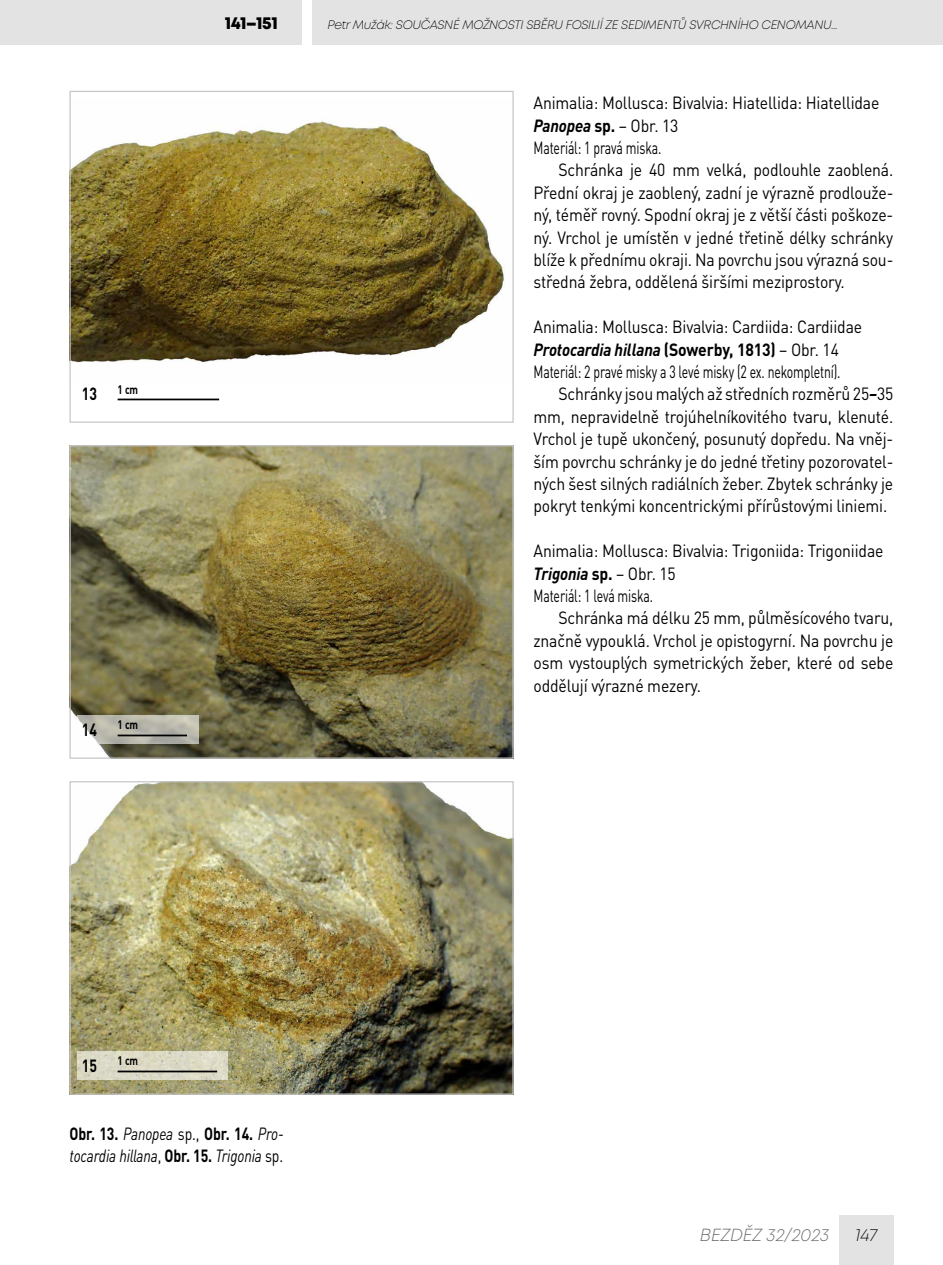
<style>
.page{position:relative;width:943px;height:1265px;background:#fff}
.page>*{position:absolute;margin:0;border:0;box-sizing:border-box;transform-origin:0 0}
.t1{font:17.5px/22.4px "DIN Pro";letter-spacing:-.01em;color:#000;scale:.9 1}
.t2{font:italic 17.5px/22.4px "DIN Pro";letter-spacing:-.01em;color:#000;scale:.8 1}
.t3{font:italic 300 17.5px "Mont";color:#646363}
.t4{font:800 17.5px "Mont";letter-spacing:-.02em;color:#000}
.t5{font:700 17.5px "DIN Pro";color:#000;scale:.8 1}
.t6{font:italic 300 17.5px "Mont";color:#000}
.t7{font:italic 300 12.25px "Mont";letter-spacing:-.02em;color:#000}
.t8{font:700 12.25px "DIN Pro";color:#000;scale:.8 1}
.s1{font-size:17.5px}
.s2{font-weight:700;font-style:italic}
.s3{font-weight:700}
.s4{font-weight:700;font-style:normal}
.s5{font-style:normal}
</style>
<div class="page">
<div style="left:0;top:0;width:301px;height:45px;background:#e3e3e3"></div>
<div style="left:312px;top:0;width:631px;height:45px;background:#e3e3e3"></div>
<div style="left:839px;top:1216px;width:54px;height:49px;background:#e3e3e3"></div>
<img style="left:71px;top:119px;width:433px;height:244px">
<div style="left:69px;top:91px;width:444px;height:332px;border:1px solid #c6c6c6"></div>
<img style="left:71px;top:447px;width:440px;height:310px">
<div style="left:69px;top:445px;width:444px;height:314px;border:1px solid #c6c6c6"></div>
<img style="left:71px;top:783px;width:440px;height:310px">
<div style="left:69px;top:781px;width:444px;height:314px;border:1px solid #c6c6c6"></div>
<svg style="left:77px;top:715px;width:121px;height:29px;background:#bbbab0"></svg>
<svg style="left:77px;top:1051px;width:151px;height:29px;background:#d7d5c2"></svg>
<hr style="left:118px;top:399px;width:101px;height:1px;background:#000">
<hr style="left:118px;top:735px;width:69px;height:1px;background:#000">
<hr style="left:118px;top:1071px;width:99px;height:1px;background:#000">
<p class="t8" style="left:82px;top:380px;width:72px"><span class="s1">13</span> 1 cm</p>
<p class="t5" style="left:82px;top:715px;width:20px">14</p>
<p class="t8" style="left:118px;top:714px;width:27px">1 cm</p>
<p class="t4" style="left:225px;top:12px;width:55px">141–151</p>
<p class="t7" style="left:327px;top:17px;width:512px">Petr Mužák: SOUČASNÉ MOŽNOSTI SBĚRU FOSILIÍ ZE SEDIMENTŮ SVRCHNÍHO CENOMANU...</p>
<p class="t1" style="left:533px;top:90px;width:386px">Animalia: Mollusca: Bivalvia: Hiatellida: Hiatellidae<br><span class="s2">Panopea</span> <span class="s3">sp.</span> – Obr. 13<br>Materiál: 1 pravá miska.</p>
<p class="t1" style="left:533px;top:157px;width:401px;text-align:justify;text-indent:25px">Schránka je 40 mm velká, podlouhle zaoblená.<br>Přední okraj je zaoblený, zadní je výrazně prodlouže&shy;ný, téměř rovný. Spodní okraj je z větší části poškoze&shy;ný. Vrchol je umístěn v jedné třetině délky schránky blíže k přednímu okraji. Na povrchu jsou výrazná sou&shy;středná žebra, oddělená širšími meziprostory.</p>
<p class="t1" style="left:533px;top:314px;width:366px">Animalia: Mollusca: Bivalvia: Cardiida: Cardiidae<br><span class="s2">Protocardia hillana</span> <span class="s3">(Sowerby, 1813)</span> – Obr. 14<br>Materiál: 2 pravé misky a 3 levé misky (2 ex. nekompletní).</p>
<p class="t1" style="left:533px;top:381px;width:401px;text-align:justify;text-indent:25px">Schránky jsou malých až středních rozměrů 25<span class="s2">–</span>35 mm, nepravidelně trojúhelníkovitého tvaru, klenuté.<br>Vrchol je tupě ukončený, posunutý dopředu. Na vněj&shy;ším povrchu schránky je do jedné třetiny pozorovatel&shy;ných šest silných radiálních žeber. Zbytek schránky je pokryt tenkými koncentrickými přírůstovými liniemi.</p>
<p class="t1" style="left:533px;top:538px;width:390px">Animalia: Mollusca: Bivalvia: Trigoniida: Trigoniidae<br><span class="s2">Trigonia</span> <span class="s3">sp.</span> – Obr. 15<br>Materiál: 1 levá miska.</p>
<p class="t1" style="left:533px;top:605px;width:401px;text-align:justify;text-indent:25px">Schránka má délku 25 mm, půlměsícového tvaru, značně vypouklá. Vrchol je opistogyrní. Na povrchu je osm vystouplých symetrických žeber, které od sebe oddělují výrazné mezery.</p>
<p class="t5" style="left:82px;top:1051px;width:20px">15</p>
<p class="t8" style="left:118px;top:1050px;width:27px">1 cm</p>
<p class="t2" style="left:69px;top:1120px;width:269px"><span class="s4">Obr. 13.</span> Panopea <span class="s5">sp.,</span> <span class="s4">Obr. 14.</span> Pro&shy;tocardia hillana<span class="s5">,</span> <span class="s4">Obr. 15.</span> Trigonia <span class="s5">sp.</span></p>
<p class="t3" style="left:699px;top:1224px;width:131px">BEZDĚZ 32/2023</p>
<p class="t6" style="left:855px;top:1224px;width:24px">147</p>
</div>
